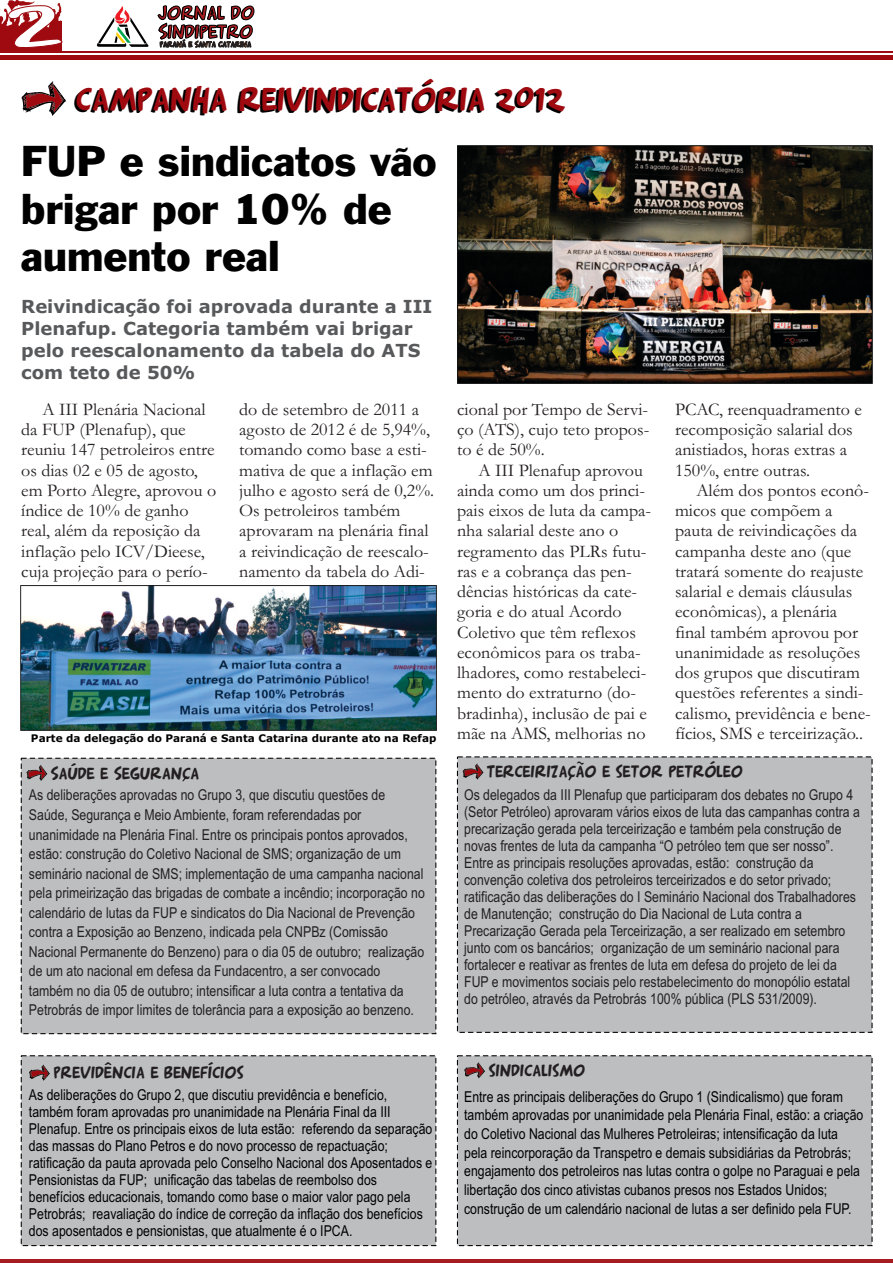
<style>
.page{position:relative;width:893px;height:1263px;background:#fff}
.page>*{position:absolute;margin:0;border:0;box-sizing:border-box;transform-origin:0 0}
.t1{font:39.6px/47.4px "Franklin Gothic BT";color:#000}
.t2{font:32.4px "Arnold 21";color:#000}
.t3{font:18px/20.2px "Garamond";color:#231f20}
.t4{font:700 18px/21.9px "Verdana";color:#58595b}
.t5{font:16.5px "Arnold 21";color:#231f20}
.t6{font:15px/17px "Arial Narrow";color:#231f20}
.t7{font:15px/17px "Arial Narrow";color:#000}
.t8{font:700 10.5px "Verdana";color:#000}
</style>
<div class="page">
<hr style="left:0;top:51px;width:893px;height:2px;background:#9e0a0f">
<div style="left:0;top:55px;width:893px;height:5px;background:#9e0a0f"></div>
<svg style="left:96px;top:6px;width:53px;height:41px"></svg>
<svg style="left:158px;top:5px;width:96px;height:43px"></svg>
<svg style="left:0;top:0;width:62px;height:51px"></svg>
<hr style="left:0;top:1259px;width:893px;height:4px;background:#a71c20">
<svg style="left:21px;top:81px;width:45px;height:35px"></svg>
<div style="left:20px;top:757px;width:417px;height:278px;background:#bcbec0"></div>
<svg style="left:182px;top:776px;width:5px;height:5px"></svg>
<svg style="left:26px;top:764px;width:21px;height:17px"></svg>
<div style="left:456px;top:756px;width:417px;height:277px;background:#bcbec0"></div>
<svg style="left:463px;top:763px;width:21px;height:17px"></svg>
<svg style="left:568px;top:775px;width:4px;height:5px"></svg>
<div style="left:20px;top:1055px;width:417px;height:192px;background:#bcbec0"></div>
<svg style="left:29px;top:1064px;width:21px;height:17px"></svg>
<div style="left:456px;top:1055px;width:417px;height:192px;background:#bcbec0"></div>
<svg style="left:464px;top:1062px;width:21px;height:16px"></svg>
<img style="left:457px;top:145px;width:415px;height:239px">
<img style="left:21px;top:585px;width:415px;height:146px">
<h2 class="t2" style="left:74px;top:80px;width:491px">CAMPANHA REIVINDICATÓRIA 2012</h2>
<h1 class="t1" style="left:21px;top:142px;width:417px">FUP e sindicatos vão brigar por 10% de aumento real</h1>
<p class="t4" style="left:21px;top:297px;width:413px">Reivindicação foi aprovada durante a III Plenafup. Categoria também vai brigar pelo reescalonamento da tabela do ATS com teto de 50%</p>
<p class="t3" style="left:21px;top:401px;width:197px;text-indent:21px">A III Plenária Nacional da FUP (Plenafup), que reuniu 147 petroleiros entre os dias 02 e 05 de agosto, em Porto Alegre, aprovou o índice de 10% de ganho real, além da reposição da inflação pelo ICV/Dieese, cuja projeção para o perío-</p>
<p class="t3" style="left:239px;top:401px;width:196px">do de setembro de 2011 a agosto de 2012 é de 5,94%, tomando como base a esti&shy;mativa de que a inflação em julho e agosto será de 0,2%.<br>Os petroleiros também aprovaram na plenária final a reivindicação de reescalo&shy;namento da tabela do Adi-</p>
<p class="t3" style="left:457px;top:401px;width:194px;text-align:justify">cional por Tempo de Servi&shy;ço (ATS), cujo teto propos&shy;to é de 50%.</p>
<p class="t3" style="left:457px;top:462px;width:196px;text-indent:21px">A III Plenafup aprovou ainda como um dos princi&shy;pais eixos de luta da campa&shy;nha salarial deste ano o regramento das PLRs futu&shy;ras e a cobrança das pen&shy;dências históricas da cate&shy;goria e do atual Acordo<br>Coletivo que têm reflexos econômicos para os traba&shy;lhadores, como restabeleci&shy;mento do extraturno (do&shy;bradinha), inclusão de pai e mãe na AMS, melhorias no</p>
<p class="t8" style="left:31px;top:734px;width:407px">Parte da delegação do Paraná e Santa Catarina durante ato na Refap</p>
<p class="t3" style="left:675px;top:401px;width:188px">PCAC, reenquadramento e recomposição salarial dos anistiados, horas extras a<br>150%, entre outras.</p>
<p class="t3" style="left:675px;top:482px;width:197px;text-indent:21px">Além dos pontos econô&shy;micos que compõem a pauta de reivindicações da campanha deste ano (que tratará somente do reajuste salarial e demais cláusulas econômicas), a plenária final também aprovou por unanimidade as resoluções dos grupos que discutiram questões referentes a sindi&shy;calismo, previdência e bene&shy;fícios, SMS e terceirização..</p>
<p class="t5" style="left:51px;top:762px;width:150px">SAÚDE E SEGURANCA</p>
<p class="t6" style="left:29px;top:787px;width:397px;line-height:19.5px">As deliberações aprovadas no Grupo 3, que discutiu questões de Saúde, Segurança e Meio Ambiente, foram referendadas por unanimidade na Plenária Final. Entre os principais pontos aprovados, estão: construção do Coletivo Nacional de SMS; organização de um seminário nacional de SMS; implementação de uma campanha nacional pela primeirização das brigadas de combate a incêndio; incorporação no calendário de lutas da FUP e sindicatos do Dia Nacional de Prevenção contra a Exposição ao Benzeno, indicada pela CNPBz (Comissão Nacional Permanente do Benzeno) para o dia 05 de outubro; realização de um ato nacional em defesa da Fundacentro, a ser convocado também no dia 05 de outubro; intensificar a luta contra a tentativa da Petrobrás de impor limites de tolerância para a exposição ao benzeno.</p>
<p class="t5" style="left:54px;top:1062px;width:192px">PREVIDÊNCIA E BENEFÍCIOS</p>
<p class="t7" style="left:29px;top:1087px;width:405px">As deliberações do Grupo 2, que discutiu previdência e benefício, também foram aprovadas pro unanimidade na Plenária Final da III Plenafup. Entre os principais eixos de luta estão: referendo da separação das massas do Plano Petros e do novo processo de repactuação; ratificação da pauta aprovada pelo Conselho Nacional dos Aposentados e Pensionistas da FUP; unificação das tabelas de reembolso dos benefícios educacionais, tomando como base o maior valor pago pela Petrobrás; reavaliação do índice de correção da inflação dos benefícios dos aposentados e pensionistas, que atualmente é o IPCA.</p>
<p class="t5" style="left:487px;top:761px;width:258px">TERCEIRIZACÃO E SETOR PETRÓLEO</p>
<p class="t6" style="left:464px;top:788px;width:397px">Os delegados da III Plenafup que participaram dos debates no Grupo 4 (Setor Petróleo) aprovaram vários eixos de luta das campanhas contra a precarização gerada pela terceirização e também pela construção de novas frentes de luta da campanha “O petróleo tem que ser nosso”.<br>Entre as principais resoluções aprovadas, estão: construção da convenção coletiva dos petroleiros terceirizados e do setor privado; ratificação das deliberações do I Seminário Nacional dos Trabalhadores de Manutenção; construção do Dia Nacional de Luta contra a Precarização Gerada pela Terceirização, a ser realizado em setembro junto com os bancários; organização de um seminário nacional para fortalecer e reativar as frentes de luta em defesa do projeto de lei da FUP e movimentos sociais pelo restabelecimento do monopólio estatal do petróleo, através da Petrobrás 100% pública (PLS 531/2009).</p>
<p class="t5" style="left:489px;top:1060px;width:98px">SINDICALISMO</p>
<p class="t7" style="left:464px;top:1088px;width:401px;line-height:18.8px">Entre as principais deliberações do Grupo 1 (Sindicalismo) que foram também aprovadas por unanimidade pela Plenária Final, estão: a criação do Coletivo Nacional das Mulheres Petroleiras; intensificação da luta pela reincorporação da Transpetro e demais subsidiárias da Petrobrás; engajamento dos petroleiros nas lutas contra o golpe no Paraguai e pela libertação dos cinco ativistas cubanos presos nos Estados Unidos; construção de um calendário nacional de lutas a ser definido pela FUP.</p>
</div>
